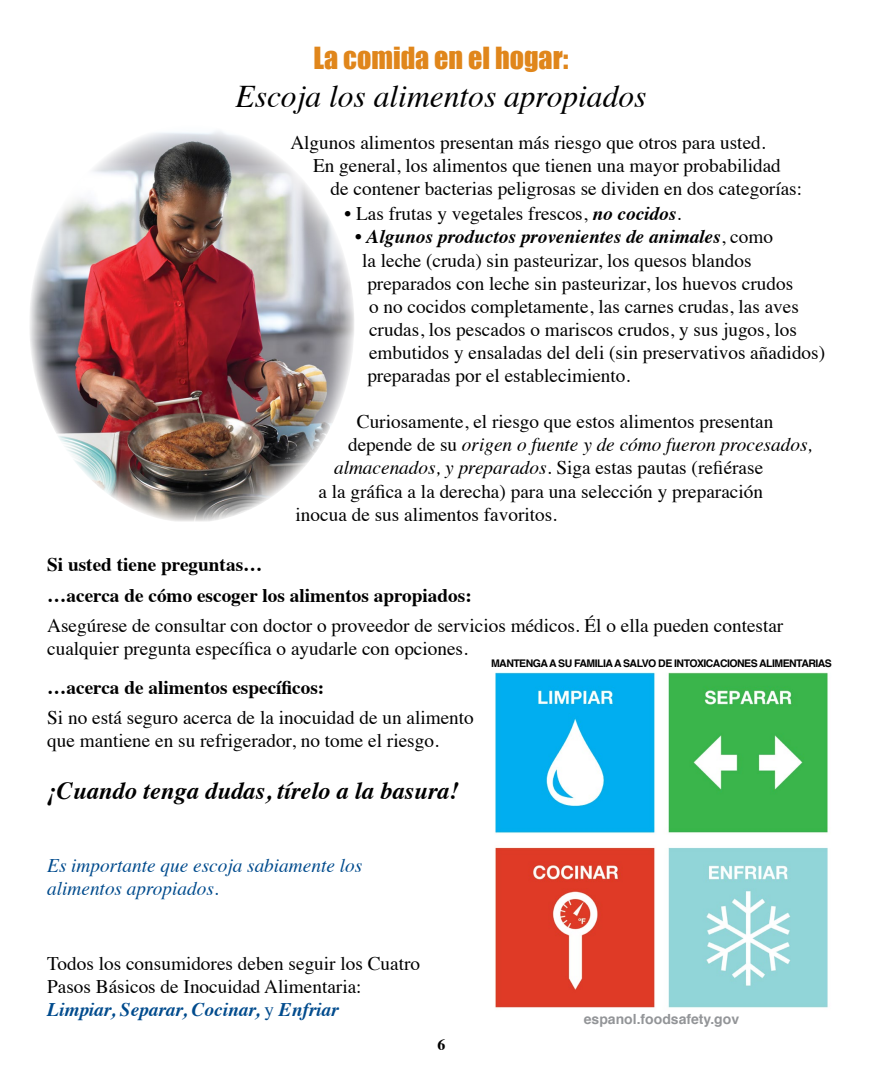
<style>
.page{position:relative;width:882px;height:1071px;background:#fff}
.page>*{position:absolute;margin:0;border:0;box-sizing:border-box;transform-origin:0 0}
.t1{font:italic 31.5px "Times";color:#000}
.t2{font:28px "Impact";color:#e0861b}
.t3{font:italic 700 24.5px "Times";color:#000}
.t4{font:19.25px/23.1px "Times";color:#000}
.t5{font:700 19.25px "Times";color:#000}
.t6{font:italic 19.25px/23.1px "Times";color:#004b8d}
.t7{font:italic 19.25px "Times";color:#000}
.t8{font:italic 700 19.25px "Times";color:#000}
.t9{font:700 15.75px "Times";color:#000}
.t10{font:700 14px "Helvetica";color:#939598}
.t11{font:700 10.5px "Helvetica";letter-spacing:-.05em;color:#000}
.s1{font-weight:700;font-style:italic}
.s2{font-weight:400;font-style:normal}
.s3{font-style:normal}
.s4{font-style:italic}
.s5{font-weight:700;font-style:italic;color:#004b8d}
.s6{color:#004b8d}
</style>
<div class="page">
<img style="left:30px;top:131px;width:324px;height:391px">
<img style="left:495px;top:672px;width:333px;height:336px">
<p class="t2" style="left:314px;top:37px;width:256px">La comida en el hogar:</p>
<p class="t1" style="left:236px;top:69px;width:412px">Escoja los alimentos apropiados</p>
<p class="t4" style="left:290px;top:130px;width:477px">Algunos alimentos presentan más riesgo que otros para usted.</p>
<p class="t4" style="left:313px;top:153px;width:469px">En general, los alimentos que tienen una mayor probabilidad</p>
<p class="t4" style="left:331px;top:176px;width:473px">de contener bacterias peligrosas se dividen en dos categorías:</p>
<p class="t4" style="left:345px;top:201px;width:338px">• Las frutas y vegetales frescos, <span class="s1">no cocidos</span>.</p>
<p class="t8" style="left:355px;top:219px;width:419px"><span class="s2">•</span> Algunos productos provenientes de animales<span class="s2">, como</span></p>
<p class="t4" style="left:362px;top:247px;width:391px">la leche (cruda) sin pasteurizar, los quesos blandos</p>
<p class="t4" style="left:367px;top:270px;width:427px">preparados con leche sin pasteurizar, los huevos crudos</p>
<p class="t4" style="left:369px;top:293px;width:431px">o no cocidos completamente, las carnes crudas, las aves</p>
<p class="t4" style="left:369px;top:316px;width:429px">crudas, los pescados o mariscos crudos, y sus jugos, los</p>
<p class="t4" style="left:369px;top:339px;width:458px">embutidos y ensaladas del deli (sin preservativos añadidos)</p>
<p class="t4" style="left:367px;top:362px;width:265px">preparadas por el establecimiento.</p>
<p class="t4" style="left:357px;top:409px;width:418px">Curiosamente, el riesgo que estos alimentos presentan</p>
<p class="t7" style="left:348px;top:428px;width:466px"><span class="s3">depende de su</span> origen o fuente y de cómo fueron procesados,</p>
<p class="t4" style="left:334px;top:455px;width:431px"><span class="s4">almacenados, y preparados</span>. Siga estas pautas (refiérase</p>
<p class="t4" style="left:318px;top:478px;width:446px">a la gráfica a la derecha) para una selección y preparación</p>
<p class="t4" style="left:296px;top:501px;width:263px">inocua de sus alimentos favoritos.</p>
<p class="t5" style="left:47px;top:546px;width:217px">Si usted tiene preguntas…</p>
<p class="t5" style="left:47px;top:577px;width:426px">…acerca de cómo escoger los alimentos apropiados:</p>
<p class="t4" style="left:47px;top:613px;width:738px">Asegúrese de consultar con doctor o proveedor de servicios médicos. Él o ella pueden contestar cualquier pregunta específica o ayudarle con opciones.</p>
<p class="t5" style="left:47px;top:669px;width:279px">…acerca de alimentos específicos:</p>
<p class="t4" style="left:47px;top:705px;width:428px">Si no está seguro acerca de la inocuidad de un alimento que mantiene en su refrigerador, no tome el riesgo.</p>
<p class="t3" style="left:47px;top:768px;width:413px">¡Cuando tenga dudas, tírelo a la basura!</p>
<p class="t11" style="left:491px;top:655px;width:342px">MANTENGA A SU FAMILIA A SALVO DE INTOXICACIONES ALIMENTARIAS</p>
<p class="t6" style="left:47px;top:853px;width:316px">Es importante que escoja sabiamente los alimentos apropiados.</p>
<p class="t4" style="left:47px;top:950px;width:374px">Todos los consumidores deben seguir los Cuatro<br>Pasos Básicos de Inocuidad Alimentaria:<br><span class="s5">Limpiar, Separar, Cocinar,</span> <span class="s6">y</span> <span class="s5">Enfriar</span></p>
<p class="t9" style="left:437px;top:1030px;width:9px">6</p>
<p class="t10" style="left:584px;top:1008px;width:157px">espanol.foodsafety.gov</p>
</div>
